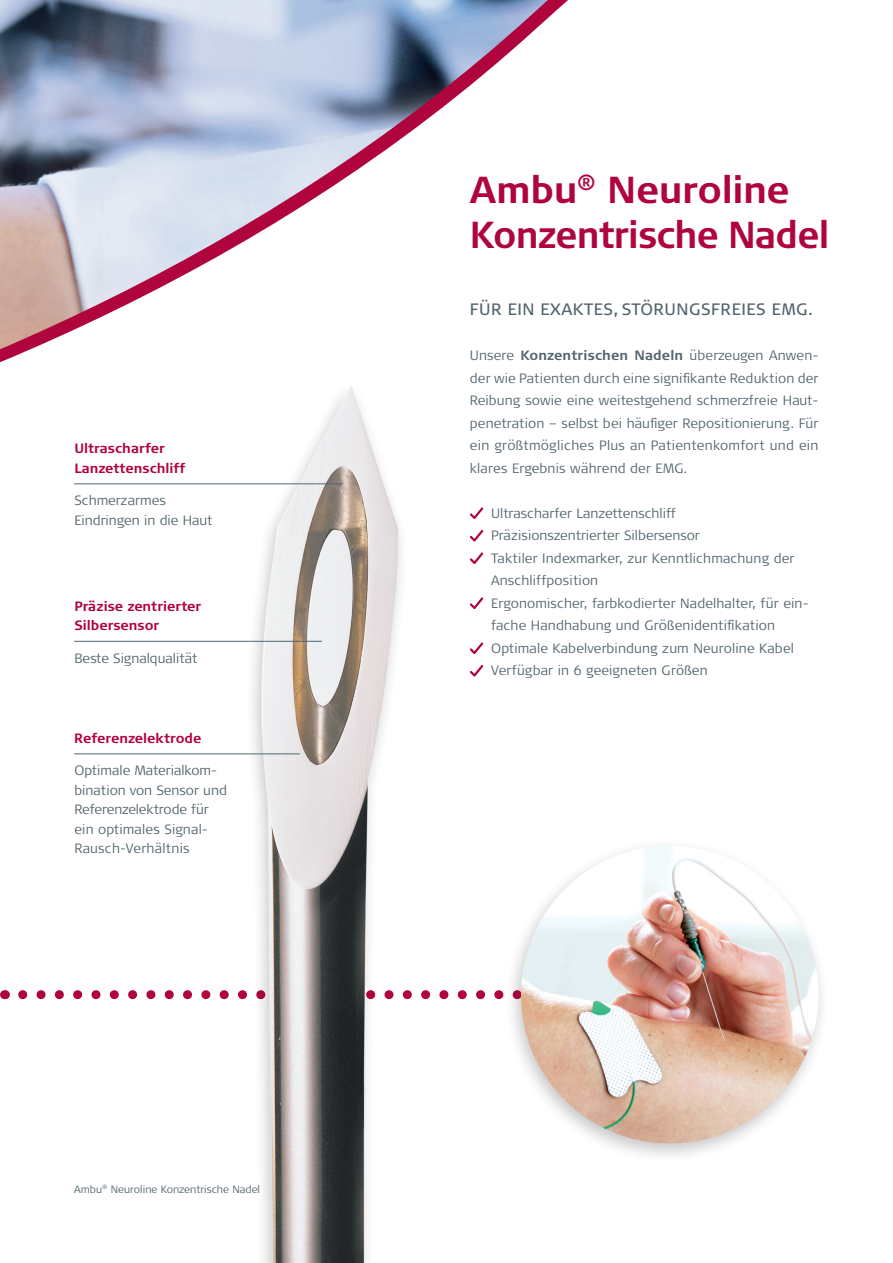
<style>
.page{position:relative;width:893px;height:1263px;background:#fff}
.page>*{position:absolute;margin:0;border:0;box-sizing:border-box;transform-origin:0 0}
.t1{font:700 37.5px/45px "Signa OT";letter-spacing:-.015em;color:#b0043d}
.t2{font:16.5px "Signa OT";letter-spacing:.03em;color:#53656e}
.t3{font:300 13.5px/22.5px "Signa OT";letter-spacing:.01em;color:#53656e}
.t4{font:700 13.5px/19.5px "Signa OT";color:#b0043d}
.t5{font:300 10.5px "Signa OT";color:#53656e}
.s1{font-weight:700}
</style>
<div class="page">
<svg style="left:23px;top:990px;width:481px;height:9px"></svg>
<svg style="left:0;top:0;width:568px;height:560px"></svg>
<div style="left:244px;top:380px;width:166px;height:883px;background:#fff"></div>
<img style="left:237px;top:374px;width:166px;height:889px">
<hr style="left:74px;top:483px;width:269px;height:1px;background:#53656e">
<hr style="left:74px;top:641px;width:248px;height:1px;background:#53656e">
<hr style="left:74px;top:753px;width:226px;height:1px;background:#53656e">
<div style="left:504px;top:837px;width:326px;height:326px;background:#231f20;opacity:.25"></div>
<img style="left:521px;top:846px;width:298px;height:297px;border-radius:149px">
<svg style="left:470px;top:507px;width:13px;height:12px"></svg>
<svg style="left:470px;top:530px;width:13px;height:12px"></svg>
<svg style="left:470px;top:552px;width:13px;height:12px"></svg>
<svg style="left:470px;top:597px;width:13px;height:12px"></svg>
<svg style="left:470px;top:642px;width:13px;height:12px"></svg>
<svg style="left:470px;top:665px;width:13px;height:12px"></svg>
<p class="t4" style="left:74px;top:439px;width:113px">Ultrascharfer<br>Lanzettenschliff</p>
<p class="t3" style="left:74px;top:491px;width:139px;line-height:19.5px">Schmerzarmes<br>Eindringen in die Haut</p>
<p class="t4" style="left:74px;top:596px;width:128px">Präzise zentrierter<br>Silbersensor</p>
<p class="t3" style="left:74px;top:647px;width:125px">Beste Signalqualität</p>
<p class="t4" style="left:74px;top:728px;width:129px">Referenzelektrode</p>
<p class="t3" style="left:74px;top:761px;width:154px;line-height:19.5px">Optimale Materialkom&shy;bination von Sensor und<br>Referenzelektrode für ein optimales Signal-<br>Rausch-Verhältnis</p>
<p class="t5" style="left:74px;top:1183px;width:187px">Ambu<sup>®</sup> Neuroline Konzentrische Nadel</p>
<h1 class="t1" style="left:470px;top:167px;width:361px">Ambu<sup>®</sup> Neuroline<br>Konzentrische Nadel</h1>
<p class="t2" style="left:470px;top:300px;width:345px">FÜR EIN EXAKTES, STÖRUNGSFREIES EMG.</p>
<p class="t3" style="left:470px;top:344px;width:350px;text-align:justify">Unsere <span class="s1">Konzentrischen Nadeln</span> überzeugen Anwen&shy;der wie Patienten durch eine signifikante Reduktion der Reibung sowie eine weitestgehend schmerzfreie Haut&shy;penetration – selbst bei häufiger Repositionierung. Für ein größtmögliches Plus an Patientenkomfort und ein klares Ergebnis während der EMG.</p>
<p class="t3" style="left:491px;top:502px;width:319px">Ultrascharfer Lanzettenschliff<br>Präzisionszentrierter Silbersensor<br>Taktiler Indexmarker, zur Kenntlichmachung der Anschliffposition<br>Ergonomischer, farbkodierter Nadelhalter, für ein&shy;fache Handhabung und Größenidentifikation Optimale Kabelverbindung zum Neuroline Kabel Verfügbar in 6 geeigneten Größen</p>
</div>
